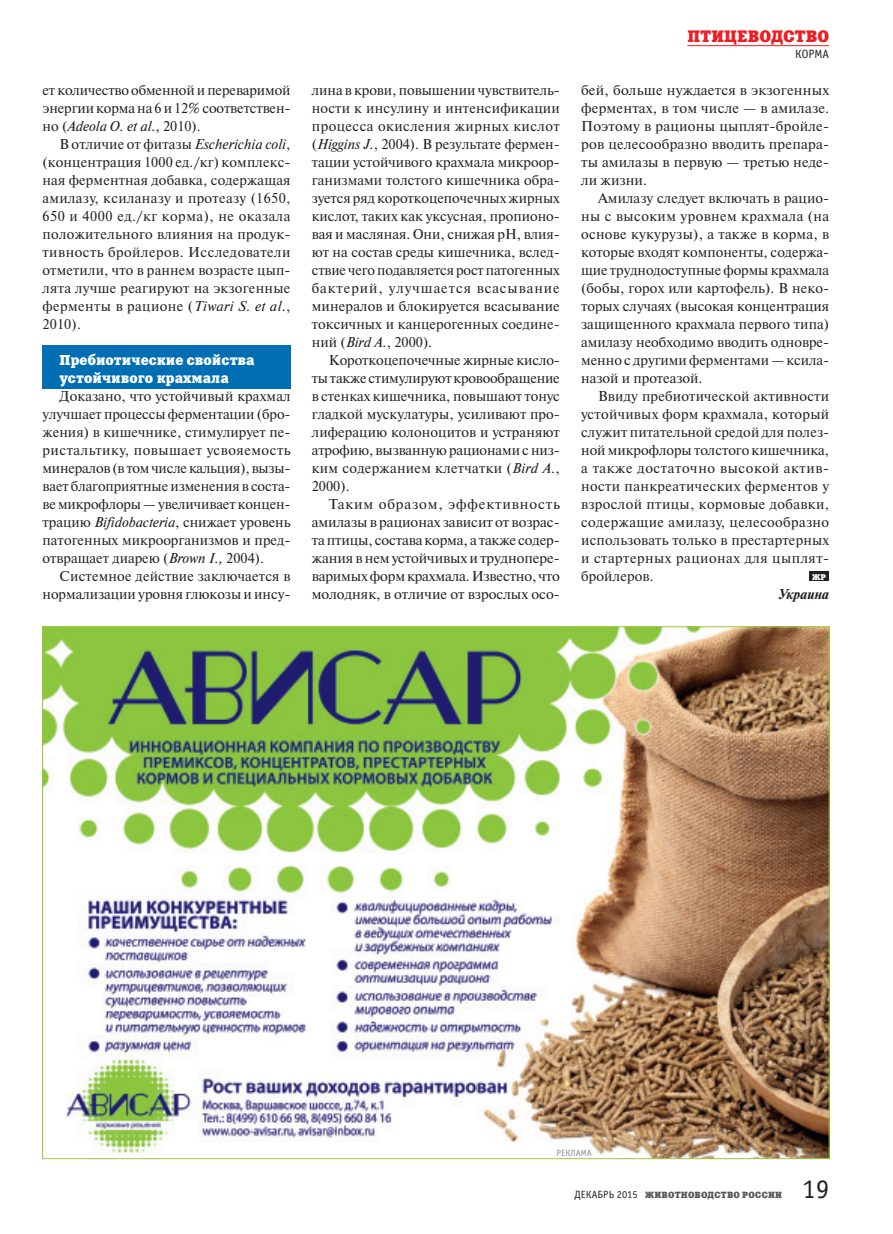
<style>
.page{position:relative;width:893px;height:1234px;background:#fff}
.page>*{position:absolute;margin:0;border:0;box-sizing:border-box;transform-origin:0 0}
.t1{font:27px "Officina Sans C";color:#231f20}
.t2{font:16.5px "Xenia C";letter-spacing:.01em;color:#ee1d23}
.t3{font:14.25px/18px "Newton C";letter-spacing:.005em;color:#231f20;text-align:justify}
.t4{font:14.25px/18px "Xenia C";color:#fff}
.t5{font:italic 700 14.25px "Newton C";color:#231f20}
.t6{font:12px "Officina Sans C";color:#231f20}
.t7{font:9px "Xenia C";letter-spacing:.03em;color:#57585a}
.t8{font:9px "Officina Sans C";color:#8a8c8f}
.t9{font:8.25px "Xenia C";color:#fff}
.s1{font-style:italic}
.s2{font-family:"Officina Sans C";font-size:10.5px;color:#231f20}
</style>
<div class="page">
<hr style="left:687px;top:45px;width:142px;height:1px;background:#ee1d23">
<div style="left:43px;top:345px;width:248px;height:44px;background:#006eb3"></div>
<div style="left:810px;top:571px;width:19px;height:10px;background:#231f20"></div>
<img style="left:44px;top:628px;width:784px;height:528px">
<p class="t3" style="left:43px;top:82px;width:250px">ет количество обменной и переваримой энергии корма на 6 и 12% соответствен&shy;но (<span class="s1">Adeola O. et al</span>., 2010).</p>
<p class="t3" style="left:43px;top:136px;width:250px;text-indent:17px">В отличие от фитазы <span class="s1">Escherichia coli</span>, (концентрация 1000 ед./кг) комплекс&shy;ная ферментная добавка, содержащая амилазу, ксиланазу и протеазу (1650, 650 и 4000 ед./кг корма), не оказала положительного влияния на продук&shy;тивность бройлеров. Исследователи отметили, что в раннем возрасте цып&shy;лята лучше реагируют на экзогенные ферменты в рационе (<span class="s1">Tiwari S. et al</span>., 2010).</p>
<p class="t4" style="left:60px;top:351px;width:197px">Пребиотические свойства устойчивого крахмала</p>
<p class="t3" style="left:43px;top:388px;width:250px;text-indent:17px">Доказано, что устойчивый крахмал улучшает процессы ферментации (бро&shy;жения) в кишечнике, стимулирует пе - ристальтику, повышает усвояемость минералов (в том числе кальция), вызы&shy;вает благоприятные изменения в соста&shy;ве микрофлоры — увеличивает концен&shy;трацию <span class="s1">Bifidobacteria</span>, снижает уровень патогенных микроорганизмов и пред&shy;отвращает диарею (<span class="s1">Brown I.,</span> 2004).</p>
<p class="t3" style="left:43px;top:568px;width:250px;text-align:right">Системное действие заключается в нормализации уровня глюкозы и инсу-</p>
<p class="t3" style="left:312px;top:82px;width:250px">лина в крови, повышении чувствитель&shy;ности к инсулину и интенсификации процесса окисления жирных кислот (<span class="s1">Higgins J.</span>, 2004). В результате фермен&shy;тации устойчивого крахмала микроор&shy;ганизмами толстого кишечника обра&shy;зуется ряд короткоцепочечных жирных кислот, таких как уксусная, пропионо&shy;вая и масляная. Они, снижая рН, влия&shy;ют на состав среды кишечника, вслед&shy;ствие чего подавляется рост патогенных бактерий, улучшается всасывание минералов и блокируется всасывание токсичных и канцерогенных соедине&shy;ний (<span class="s1">Bird A.</span>, 2000).</p>
<p class="t3" style="left:312px;top:352px;width:250px;text-indent:17px">Короткоцепочечные жирные кисло&shy;ты также стимулируют кровообращение в стенках кишечника, повышают тонус гладкой мускулатуры, усиливают про&shy;лиферацию колоноцитов и устраняют атрофию, вызванную рационами с низ&shy;ким содержанием клетчатки (<span class="s1">Bird A</span>., 2000).</p>
<p class="t3" style="left:312px;top:496px;width:250px;text-indent:17px">Таким образом, эффективность амилазы в рационах зависит от возрас&shy;та птицы, состава корма, а также содер&shy;жания в нем устойчивых и труднопере&shy;варимых форм крахмала. Известно, что молодняк, в отличие от взрослых осо-</p>
<p class="t2" style="left:687px;top:29px;width:143px">ПТИЦЕВОДСТВО</p>
<p class="t6" style="left:795px;top:50px;width:36px">КОРМА</p>
<p class="t3" style="left:581px;top:82px;width:250px">бей, больше нуждается в экзогенных ферментах, в том числе — в амилазе.<br>Поэтому в рационы цыплят-бройле&shy;ров целесообразно вводить препара&shy;ты амилазы в первую — третью неде&shy;ли жизни.</p>
<p class="t3" style="left:581px;top:190px;width:250px;text-indent:17px">Амилазу следует включать в рацио&shy;ны с высоким уровнем крахмала (на основе кукурузы), а также в корма, в которые входят компоненты, содержа&shy;щие труднодоступные формы крахмала (бобы, горох или картофель). В неко&shy;торых случаях (высокая концентрация защищенного крахмала первого типа) амилазу необходимо вводить одновре&shy;менно с другими ферментами — ксила&shy;назой и протеазой.</p>
<p class="t3" style="left:581px;top:388px;width:250px;text-indent:17px">Ввиду пребиотической активности устойчивых форм крахмала, который служит питательной средой для полез&shy;ной микрофлоры толстого кишечника, а также достаточно высокой актив&shy;ности панкреатических ферментов у взрослой птицы, кормовые добавки, содержащие амилазу, целесообразно использовать только в престартерных и стартерных рационах для цыплят&shy;бройлеров.</p>
<p class="t9" style="left:812px;top:572px;width:15px">ЖР</p>
<p class="t5" style="left:778px;top:588px;width:53px">Украина</p>
<p class="t8" style="left:556px;top:1149px;width:37px">РЕКЛАМА</p>
<p class="t7" style="left:574px;top:1190px;width:209px"><span class="s2">ДЕКАБРЬ 2015</span> ЖИВОТНОВОДСТВО РОССИИ</p>
<h1 class="t1" style="left:802px;top:1180px;width:28px">19</h1>
</div>
